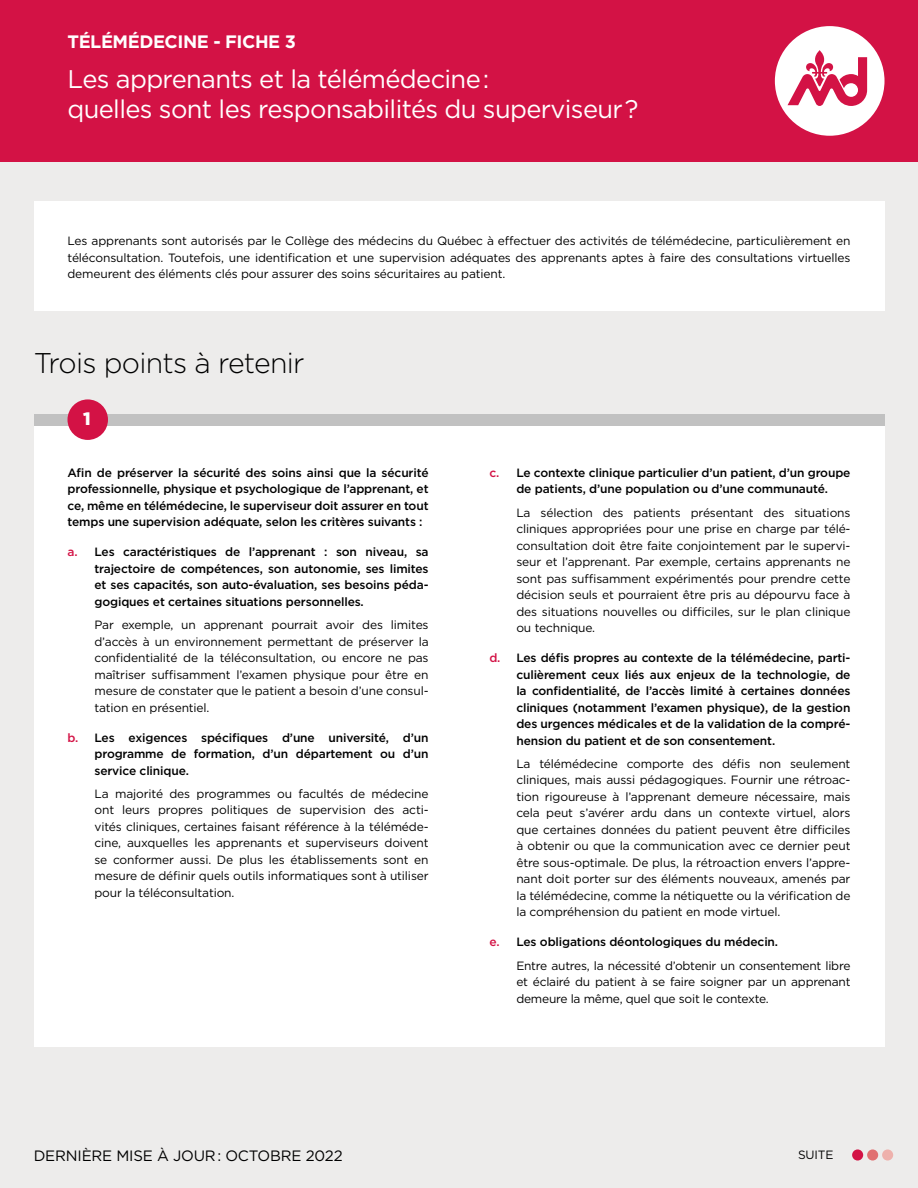
<style>
.page{position:relative;width:918px;height:1188px;background:#edeceb}
.page>*{position:absolute;margin:0;border:0;box-sizing:border-box;transform-origin:0 0}
.Section_LIGNE_ROSE{font:300 28.5px "Gotham";letter-spacing:-.025em;color:#000}
.En-tête{font:25.5px/30px "Gotham";letter-spacing:-.025em;color:#fff}
.En-tête-2{font:700 18px "Gotham";letter-spacing:-.025em;color:#fff}
.Texte{font:900 18px "Gotham";color:#fff}
.t1{font:15px "Gotham";letter-spacing:-.01em;color:#000}
.TEXTE_INDENTATION_2{font:12px/16.5px "Gotham";letter-spacing:-.01em;color:#000;text-align:justify}
.LISTE_NIVEAU_1{font:500 12px/16.5px "Gotham";letter-spacing:-.01em;color:#000;text-align:justify}
.s1{color:#d31245}
</style>
<div class="page">
<div style="left:34px;top:201px;width:851px;height:110px;background:#fff"></div>
<div style="left:34px;top:414px;width:851px;height:633px;background:#fff"></div>
<div style="left:34px;top:414px;width:851px;height:11px;background:#c1c1c1"></div>
<div style="left:0;top:0;width:918px;height:162px;background:#d31245"></div>
<div style="left:775px;top:26px;width:110px;height:110px;background:#fff;border-radius:50%"></div>
<svg style="left:788px;top:50px;width:79px;height:56px"></svg>
<div style="left:852px;top:1149px;width:11px;height:12px;background:#d31245;border-radius:50%"></div>
<div style="left:867px;top:1149px;width:11px;height:12px;background:#e17071;border-radius:50%"></div>
<div style="left:882px;top:1149px;width:11px;height:12px;background:#eeb1ac;border-radius:50%"></div>
<div style="left:68px;top:399px;width:40px;height:41px;background:#d31245;border-radius:50%"></div>
<p class="En-tête-2" style="left:68px;top:30px;width:230px">TÉLÉMÉDECINE - FICHE 3</p>
<p class="En-tête" style="left:68px;top:63px;width:573px">Les apprenants et la télémédecine :<br>quelles sont les responsabilités du superviseur ?</p>
<p class="TEXTE_INDENTATION_2" style="left:68px;top:232px;width:784px">Les apprenants sont autorisés par le Collège des médecins du Québec à effectuer des activités de télémédecine, particulièrement en téléconsultation. Toutefois, une identification et une supervision adéquates des apprenants aptes à faire des consultations virtuelles demeurent des éléments clés pour assurer des soins sécuritaires au patient.</p>
<p class="Section_LIGNE_ROSE" style="left:34px;top:345px;width:272px">Trois points à retenir</p>
<p class="Texte" style="left:83px;top:407px;width:9px">1</p>
<p class="LISTE_NIVEAU_1" style="left:68px;top:464px;width:363px">Afin de préserver la sécurité des soins ainsi que la sécurité professionnelle, physique et psychologique de l’apprenant, et ce, même en télémédecine, le superviseur doit assurer en tout temps une supervision adéquate, selon les critères suivants :</p>
<p class="LISTE_NIVEAU_1" style="left:94px;top:544px;width:336px;text-indent:-27px"><span class="s1">a.</span> Les caractéristiques de l’apprenant : son niveau, sa trajectoire de compétences, son autonomie, ses limites et ses capacités, son auto-évaluation, ses besoins péda&shy;gogiques et certaines situations personnelles.</p>
<p class="TEXTE_INDENTATION_2" style="left:94px;top:616px;width:336px">Par exemple, un apprenant pourrait avoir des limites d’accès à un environnement permettant de préserver la confidentialité de la téléconsultation, ou encore ne pas maîtriser suffisamment l’examen physique pour être en mesure de constater que le patient a besoin d’une consul&shy;tation en présentiel.</p>
<p class="LISTE_NIVEAU_1" style="left:94px;top:729px;width:336px;text-indent:-27px"><span class="s1">b.</span> Les exigences spécifiques d’une université, d’un programme de formation, d’un département ou d’un service clinique.</p>
<p class="TEXTE_INDENTATION_2" style="left:94px;top:785px;width:336px">La majorité des programmes ou facultés de médecine ont leurs propres politiques de supervision des acti&shy;vités cliniques, certaines faisant référence à la téléméde&shy;cine, auxquelles les apprenants et superviseurs doivent se conformer aussi. De plus les établissements sont en mesure de définir quels outils informatiques sont à utiliser pour la téléconsultation.</p>
<p class="t1" style="left:34px;top:1146px;width:310px">DERNIÈRE MISE À JOUR : OCTOBRE 2022</p>
<p class="LISTE_NIVEAU_1" style="left:489px;top:464px;width:363px;text-align:center"><span class="s1">c.</span> Le contexte clinique particulier d’un patient, d’un groupe de patients, d’une population ou d’une communauté.</p>
<p class="TEXTE_INDENTATION_2" style="left:516px;top:504px;width:336px">La sélection des patients présentant des situations cliniques appropriées pour une prise en charge par télé&shy;consultation doit être faite conjointement par le supervi&shy;seur et l’apprenant. Par exemple, certains apprenants ne sont pas suffisamment expérimentés pour prendre cette décision seuls et pourraient être pris au dépourvu face à des situations nouvelles ou difficiles, sur le plan clinique ou technique.</p>
<p class="LISTE_NIVEAU_1" style="left:516px;top:650px;width:336px;text-indent:-27px"><span class="s1">d.</span> Les défis propres au contexte de la télémédecine, parti&shy;culièrement ceux liés aux enjeux de la technologie, de la confidentialité, de l’accès limité à certaines données cliniques (notamment l’examen physique), de la gestion des urgences médicales et de la validation de la compré&shy;hension du patient et de son consentement.</p>
<p class="TEXTE_INDENTATION_2" style="left:516px;top:755px;width:336px">La télémédecine comporte des défis non seulement cliniques, mais aussi pédagogiques. Fournir une rétroac&shy;tion rigoureuse à l’apprenant demeure nécessaire, mais cela peut s’avérer ardu dans un contexte virtuel, alors que certaines données du patient peuvent être difficiles à obtenir ou que la communication avec ce dernier peut être sous-optimale. De plus, la rétroaction envers l’appre&shy;nant doit porter sur des éléments nouveaux, amenés par la télémédecine, comme la nétiquette ou la vérification de la compréhension du patient en mode virtuel.</p>
<p class="LISTE_NIVEAU_1" style="left:489px;top:934px;width:290px"><span class="s1">e.</span> Les obligations déontologiques du médecin.</p>
<p class="TEXTE_INDENTATION_2" style="left:516px;top:957px;width:336px">Entre autres, la nécessité d’obtenir un consentement libre et éclairé du patient à se faire soigner par un apprenant demeure la même, quel que soit le contexte.</p>
<p class="TEXTE_INDENTATION_2" style="left:798px;top:1146px;width:37px">SUITE</p>
</div>
